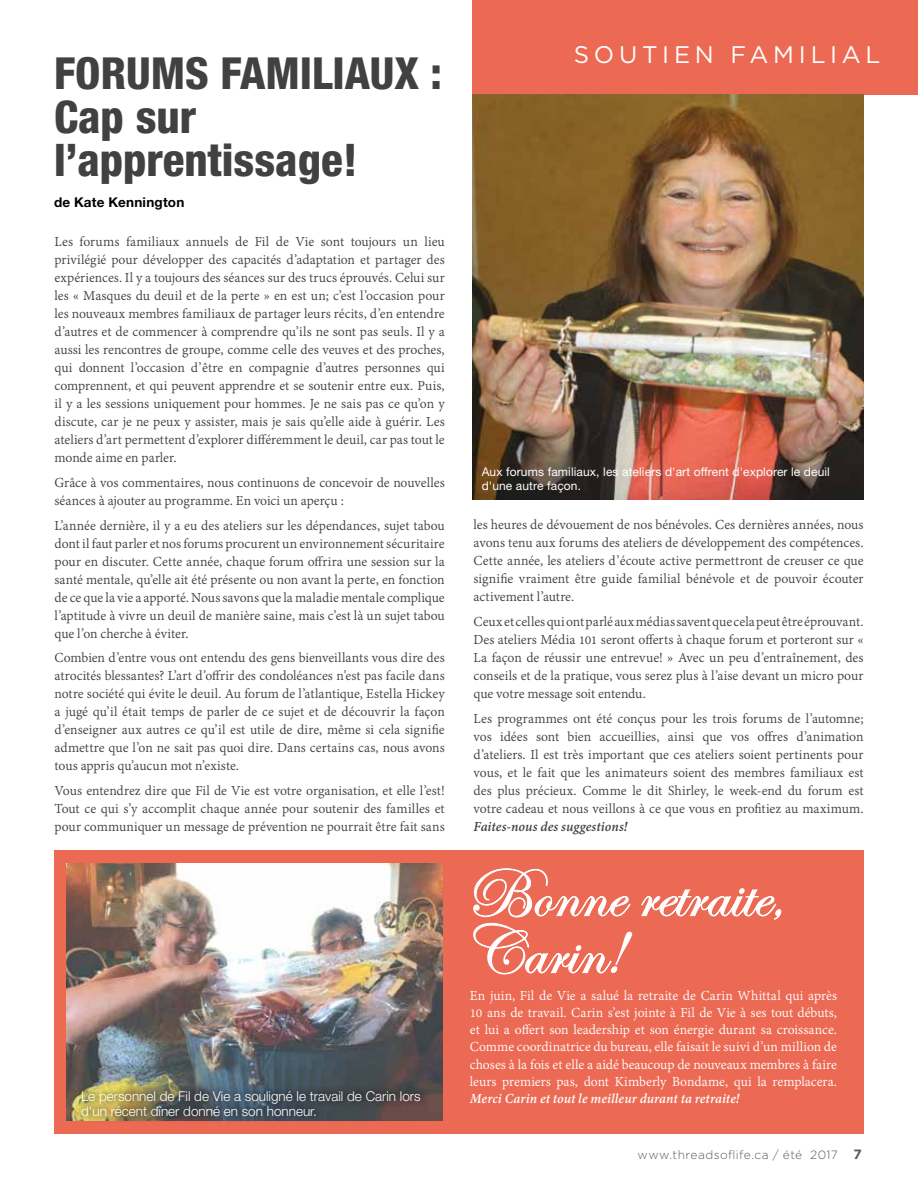
<style>
.page{position:relative;width:918px;height:1188px;background:#fff}
.page>*{position:absolute;margin:0;border:0;box-sizing:border-box;transform-origin:0 0}
.t1{font:70.5px/57px "Edwardian Script ITC";color:#fff}
.t2{font:800 condensed 45px/43.5px "Helvetica Neue LT Pro";color:#414042}
.t3{font:800 condensed 44.25px "Helvetica Neue LT Pro";color:#414042}
.t4{font:24px "Gotham";letter-spacing:.195em;color:#fff}
.t5{font:15px/18px "Adobe Devanagari";color:#414042;text-align:justify}
.t6{font:15px/17.2px "Adobe Devanagari";color:#fff;text-align:justify}
.t7{font:italic 700 15px "Adobe Devanagari";letter-spacing:.005em;color:#fff}
.t8{font:italic 700 15px "Adobe Devanagari";letter-spacing:.005em;color:#414042}
.t9{font:300 13.5px/15px "Helvetica Neue LT Std";color:#fff}
.t10{font:700 13.5px "Helvetica Neue LT Std";letter-spacing:.02em;color:#000}
.t11{font:12px/13.5px "Helvetica Neue";letter-spacing:.01em;color:#fff}
.t12{font:300 12px "Gotham";letter-spacing:.03em;color:#565e66}
.s1{font-weight:700;font-size:13.5px}
</style>
<div class="page">
<div style="left:472px;top:0;width:446px;height:94px;background:#ec6a54"></div>
<div style="left:54px;top:850px;width:810px;height:284px;background:#ec6a54"></div>
<img style="left:472px;top:94px;width:392px;height:406px">
<img style="left:67px;top:863px;width:375px;height:258px">
<svg style="left:76px;top:1083px;width:355px;height:38px;background:#5d5e51"></svg>
<svg style="left:641px;top:888px;width:140px;height:32px"></svg>
<svg style="left:473px;top:868px;width:159px;height:107px"></svg>
<h3 class="t3" style="left:54px;top:46px;width:390px">FORUMS FAMILIAUX :</h3>
<h2 class="t2" style="left:54px;top:94px;width:305px">Cap sur l’apprentissage!</h2>
<p class="t10" style="left:54px;top:194px;width:132px">de Kate Kennington</p>
<p class="t5" style="left:55px;top:234px;width:392px">Les forums familiaux annuels de Fil de Vie sont toujours un lieu privilégié pour développer des capacités d’adaptation et partager des expériences. Il y a toujours des séances sur des trucs éprouvés. Celui sur les « Masques du deuil et de la perte » en est un; c’est l’occasion pour les nouveaux membres familiaux de partager leurs récits, d’en entendre d’autres et de commencer à comprendre qu’ils ne sont pas seuls. Il y a aussi les rencontres de groupe, comme celle des veuves et des proches, qui donnent l’occasion d’être en compagnie d’autres personnes qui comprennent, et qui peuvent apprendre et se soutenir entre eux. Puis, il y a les sessions uniquement pour hommes. Je ne sais pas ce qu’on y discute, car je ne peux y assister, mais je sais qu’elle aide à guérir. Les ateliers d’art permettent d’explorer différemment le deuil, car pas tout le monde aime en parler.</p>
<p class="t5" style="left:55px;top:475px;width:392px">Grâce à vos commentaires, nous continuons de concevoir de nouvelles séances à ajouter au programme. En voici un aperçu :</p>
<p class="t5" style="left:55px;top:518px;width:392px">L’année dernière, il y a eu des ateliers sur les dépendances, sujet tabou dont il faut parler et nos forums procurent un environnement sécuritaire pour en discuter. Cette année, chaque forum offrira une session sur la santé mentale, qu’elle ait été présente ou non avant la perte, en fonction de ce que la vie a apporté. Nous savons que la maladie mentale complique l’aptitude à vivre un deuil de manière saine, mais c’est là un sujet tabou que l’on cherche à éviter.</p>
<p class="t5" style="left:55px;top:650px;width:392px">Combien d’entre vous ont entendu des gens bienveillants vous dire des atrocités blessantes? L’art d’offrir des condoléances n’est pas facile dans notre société qui évite le deuil. Au forum de l’atlantique, Estella Hickey a jugé qu’il était temps de parler de ce sujet et de découvrir la façon d’enseigner aux autres ce qu’il est utile de dire, même si cela signifie admettre que l’on ne sait pas quoi dire. Dans certains cas, nous avons tous appris qu’aucun mot n’existe.</p>
<p class="t5" style="left:55px;top:783px;width:392px">Vous entendrez dire que Fil de Vie est votre organisation, et elle l’est!<br>Tout ce qui s’y accomplit chaque année pour soutenir des familles et pour communiquer un message de prévention ne pourrait être fait sans</p>
<p class="t9" style="left:81px;top:1088px;width:341px">Le personnel de Fil de Vie a souligné le travail de Carin lors d'un récent dîner donné en son honneur.</p>
<h3 class="t4" style="left:574px;top:39px;width:308px">SOUTIEN FAMILIAL</h3>
<p class="t11" style="left:482px;top:465px;width:350px">Aux forums familiaux, les ateliers d'art offrent d'explorer le deuil d'une autre façon.</p>
<p class="t5" style="left:474px;top:517px;width:392px">les heures de dévouement de nos bénévoles. Ces dernières années, nous avons tenu aux forums des ateliers de développement des compétences.<br>Cette année, les ateliers d’écoute active permettront de creuser ce que signifie vraiment être guide familial bénévole et de pouvoir écouter activement l’autre.</p>
<p class="t5" style="left:474px;top:614px;width:392px">Ceux et celles qui ont parlé aux médias savent que cela peut être éprouvant.<br>Des ateliers Média 101 seront offerts à chaque forum et porteront sur « La façon de réussir une entrevue! » Avec un peu d’entraînement, des conseils et de la pratique, vous serez plus à l’aise devant un micro pour que votre message soit entendu.</p>
<p class="t5" style="left:474px;top:710px;width:392px">Les programmes ont été conçus pour les trois forums de l’automne; vos idées sont bien accueillies, ainsi que vos offres d’animation d’ateliers. Il est très important que ces ateliers soient pertinents pour vous, et le fait que les animateurs soient des membres familiaux est des plus précieux. Comme le dit Shirley, le week-end du forum est votre cadeau et nous veillons à ce que vous en profitiez au maximum.</p>
<p class="t8" style="left:474px;top:818px;width:155px">Faites-nous des suggestions!</p>
<h1 class="t1" style="left:467px;top:868px;width:333px">Bonne retraite,<br>Carin!</h1>
<p class="t6" style="left:470px;top:988px;width:369px">En juin, Fil de Vie a salué la retraite de Carin Whittal qui après 10 ans de travail. Carin s’est jointe à Fil de Vie à ses tout débuts, et lui a offert son leadership et son énergie durant sa croissance.<br>Comme coordinatrice du bureau, elle faisait le suivi d’un million de choses à la fois et elle a aidé beaucoup de nouveaux membres à faire leurs premiers pas, dont Kimberly Bondame, qui la remplacera.</p>
<p class="t7" style="left:470px;top:1090px;width:271px">Merci Carin et tout le meilleur durant ta retraite!</p>
<p class="t12" style="left:637px;top:1147px;width:226px">www.threadsoflife.ca / été 2017 <span class="s1">7</span></p>
</div>
